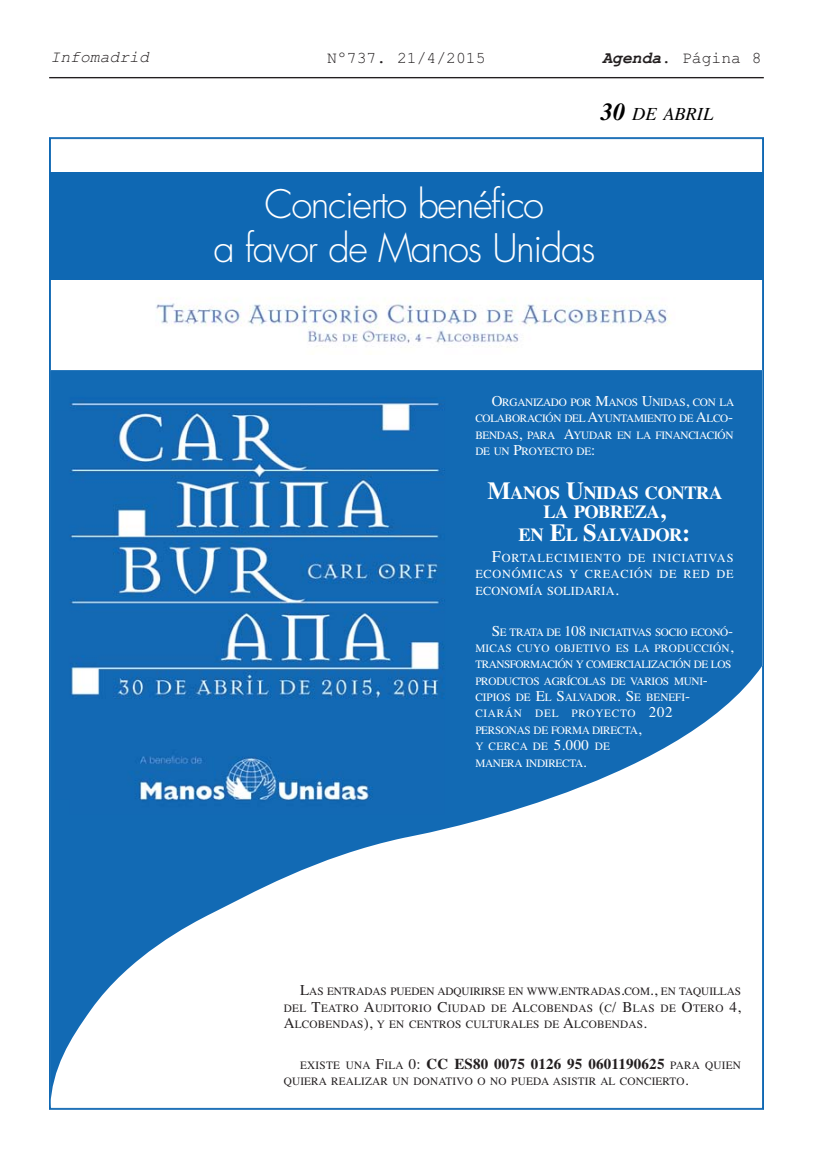
<style>
.page{position:relative;width:813px;height:1150px;background:#fff}
.page>*{position:absolute;margin:0;border:0;box-sizing:border-box;transform-origin:0 0}
.t1{font:300 38.25px/43.7px "Futura Std";letter-spacing:-.035em;color:#fff;text-align:center}
.t2{font:700 18.45px/19px "Times";letter-spacing:-.025em;color:#fff;text-align:center}
.t3{font:italic 18.45px "Times";color:#010101}
.t4{font:16.35px "Courier New";color:#231f20}
.t5{font:italic 16.35px "Courier New";color:#231f20}
.t6{font:700 15px "Times";letter-spacing:.015em;color:#231f20}
.t7{font:12.3px/16.4px "Times";letter-spacing:.06em;color:#fff;text-align:justify}
.t8{font:11.25px/16.4px "Times";letter-spacing:-.025em;color:#fff;text-align:justify}
.t9{font:11.25px/16.4px "Times";letter-spacing:.015em;color:#231f20;text-align:justify}
.s1{font-weight:700;font-style:italic}
.s2{font-weight:700;font-size:24.6px}
.s3{font-size:15px}
.s4{font-size:24.6px}
.s5{font-size:16.35px}
.s6{font-weight:400;font-size:11.25px}
.s7{font-weight:400}
</style>
<div class="page">
<div style="left:50px;top:172px;width:712px;height:108px;background:#0f68b3"></div>
<hr style="left:49px;top:77px;width:714px;height:1px;background:#231f20">
<img style="left:156px;top:298px;width:514px;height:50px">
<img style="left:50px;top:370px;width:712px;height:737px">
<h3 class="t5" style="left:51px;top:47px;width:100px">Infomadrid</h3>
<h3 class="t4" style="left:327px;top:48px;width:160px">Nº737. 21/4/2015</h3>
<h3 class="t4" style="left:602px;top:48px;width:161px"><span class="s1">Agenda</span>. Página 8</h3>
<h2 class="t3" style="left:600px;top:107px;width:114px"><span class="s2">30</span> DE ABRIL</h2>
<h1 class="t1" style="left:213px;top:183px;width:383px">Concierto benéfico<br>a favor de Manos Unidas</h1>
<p class="t8" style="left:475px;top:395px;width:260px;text-indent:16px"><span class="s3">O</span>RGANIZADO POR <span class="s3">M</span>ANOS <span class="s3">U</span>NIDAS<span class="s3">,</span> CON LA COLABORACIÓN DEL <span class="s3">A</span>YUNTAMIENTO DE <span class="s3">A</span>LCO<span class="s3">-</span>BENDAS<span class="s3">,</span> PARA <span class="s3">A</span>YUDAR EN LA FINANCIACIÓN DE UN <span class="s3">P</span>ROYECTO DE<span class="s3">:</span></p>
<h2 class="t2" style="left:487px;top:484px;width:236px"><span class="s4">M</span>ANOS <span class="s4">U</span>NIDAS CONTRA<br>LA POBREZA<span class="s4">,</span></h2>
<h2 class="t2" style="left:518px;top:527px;width:173px">EN <span class="s4">E</span>L <span class="s4">S</span>ALVADOR<span class="s4">:</span></h2>
<p class="t7" style="left:475px;top:550px;width:260px;text-indent:16px"><span class="s5">F</span>ORTALECIMIENTO DE INICIATIVAS ECONÓMICAS Y CREACIÓN DE RED DE ECONOMÍA SOLIDARIA<span class="s5">.</span></p>
<p class="t8" style="left:475px;top:624px;width:260px;text-align:left;text-indent:16px"><span class="s3">S</span>E TRATA DE <span class="s3">108</span> INICIATIVAS SOCIO ECONÓ<span class="s3">-<br></span>MICAS CUYO OBJETIVO ES LA PRODUCCIÓN<span class="s3">,<br></span>TRANSFORMACIÓN Y COMERCIALIZACIÓN DE LOS<br>PRODUCTOS AGRÍCOLAS DE VARIOS MUNI<span class="s3">-<br></span>CIPIOS DE <span class="s3">E</span>L <span class="s3">S</span>ALVADOR<span class="s3">. S</span>E BENEFI<span class="s3">-<br></span>CIARÁN DEL PROYECTO <span class="s3">202<br></span>PERSONAS DE FORMA DIRECTA<span class="s3">,<br></span>Y CERCA DE <span class="s3">5.000</span> DE<br>MANERA INDIRECTA<span class="s3">.</span></p>
<p class="t9" style="left:284px;top:984px;width:459px;text-indent:16px"><span class="s3">L</span>AS ENTRADAS PUEDEN ADQUIRIRSE EN WWW<span class="s3">.</span>ENTRADAS<span class="s3">.</span>COM<span class="s3">.,</span> EN TAQUILLAS DEL <span class="s3">T</span>EATRO <span class="s3">A</span>UDITORIO <span class="s3">C</span>IUDAD DE <span class="s3">A</span>LCOBENDAS <span class="s3">(</span>C<span class="s3">/ B</span>LAS DE <span class="s3">O</span>TERO <span class="s3">4, A</span>LCOBENDAS<span class="s3">),</span> Y EN CENTROS CULTURALES DE <span class="s3">A</span>LCOBENDAS<span class="s3">.</span></p>
<h3 class="t6" style="left:300px;top:1058px;width:442px"><span class="s6">EXISTE UNA</span> <span class="s7">F</span><span class="s6">ILA</span> <span class="s7">0:</span> CC ES80 0075 0126 95 0601190625 <span class="s6">PARA QUIEN</span></h3>
<p class="t9" style="left:284px;top:1074px;width:406px">QUIERA REALIZAR UN DONATIVO O NO PUEDA ASISTIR AL CONCIERTO<span class="s3">.</span></p>
</div>
